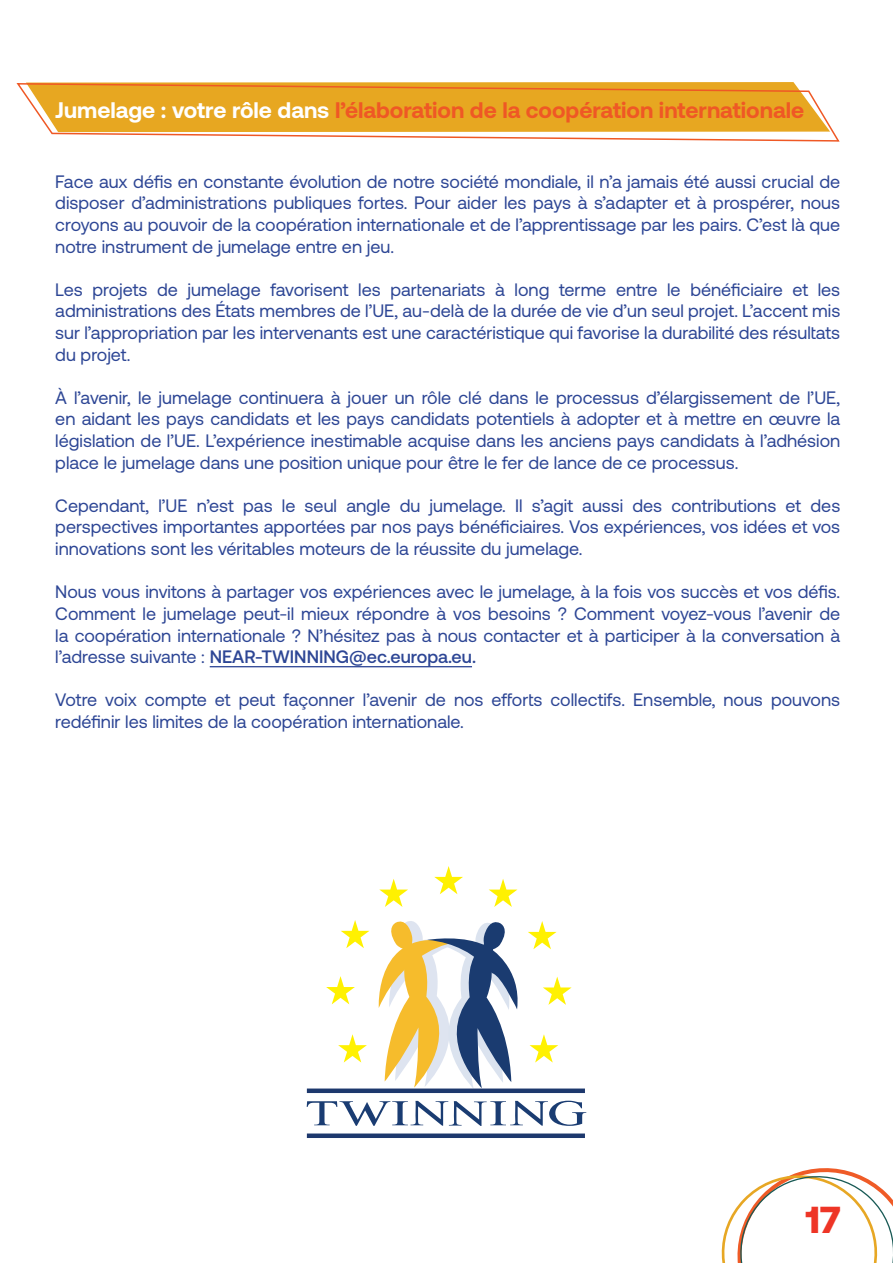
<style>
.page{position:relative;width:893px;height:1263px;background:#fff}
.page>*{position:absolute;margin:0;border:0;box-sizing:border-box;transform-origin:0 0}
.t1{font:900 37.5px "Aeonik";color:#ee3526}
.t2{font:700 22.5px "Aeonik";color:#ef5825}
.t3{font:18px/21.6px "Aeonik";color:#2d4695;text-align:justify}
.s1{color:#fff}
.s2{font-weight:500}
</style>
<div class="page">
<svg style="left:16px;top:82px;width:824px;height:60px"></svg>
<hr style="left:210px;top:666px;width:262px;height:1px;background:#2d4695">
<svg style="left:721px;top:1168px;width:172px;height:95px"></svg>
<svg style="left:434px;top:866px;width:29px;height:28px"></svg>
<svg style="left:379px;top:879px;width:29px;height:28px"></svg>
<svg style="left:326px;top:920px;width:192px;height:168px"></svg>
<svg style="left:530px;top:1034px;width:28px;height:28px"></svg>
<svg style="left:543px;top:976px;width:29px;height:29px"></svg>
<svg style="left:528px;top:921px;width:29px;height:28px"></svg>
<svg style="left:489px;top:879px;width:28px;height:28px"></svg>
<div style="left:307px;top:1133px;width:278px;height:5px;background:#1d386d"></div>
<div style="left:307px;top:1088px;width:278px;height:5px;background:#1d386d"></div>
<svg style="left:307px;top:1101px;width:279px;height:25px"></svg>
<p class="t2" style="left:55px;top:97px;width:750px"><span class="s1">Jumelage : votre rôle dans</span> l’élaboration de la coopération internationale</p>
<p class="t3" style="left:55px;top:171px;width:786px">Face aux défis en constante évolution de notre société mondiale, il n’a jamais été aussi crucial de disposer d’administrations publiques fortes. Pour aider les pays à s’adapter et à prospérer, nous croyons au pouvoir de la coopération internationale et de l’apprentissage par les pairs. C’est là que notre instrument de jumelage entre en jeu.</p>
<p class="t3" style="left:55px;top:279px;width:786px">Les projets de jumelage favorisent les partenariats à long terme entre le bénéficiaire et les administrations des États membres de l’UE, au-delà de la durée de vie d’un seul projet. L’accent mis sur l’appropriation par les intervenants est une caractéristique qui favorise la durabilité des résultats du projet.</p>
<p class="t3" style="left:55px;top:387px;width:786px">À l’avenir, le jumelage continuera à jouer un rôle clé dans le processus d’élargissement de l’UE, en aidant les pays candidats et les pays candidats potentiels à adopter et à mettre en œuvre la législation de l’UE. L’expérience inestimable acquise dans les anciens pays candidats à l’adhésion place le jumelage dans une position unique pour être le fer de lance de ce processus.</p>
<p class="t3" style="left:55px;top:495px;width:786px">Cependant, l’UE n’est pas le seul angle du jumelage. Il s’agit aussi des contributions et des perspectives importantes apportées par nos pays bénéficiaires. Vos expériences, vos idées et vos innovations sont les véritables moteurs de la réussite du jumelage.</p>
<p class="t3" style="left:55px;top:581px;width:787px">Nous vous invitons à partager vos expériences avec le jumelage, à la fois vos succès et vos défis.<br>Comment le jumelage peut-il mieux répondre à vos besoins ? Comment voyez-vous l’avenir de la coopération internationale ? N’hésitez pas à nous contacter et à participer à la conversation à l’adresse suivante : <span class="s2">NEAR-TWINNING@ec.europa.eu.</span></p>
<p class="t3" style="left:55px;top:689px;width:786px">Votre voix compte et peut façonner l’avenir de nos efforts collectifs. Ensemble, nous pouvons redéfinir les limites de la coopération internationale.</p>
<p class="t1" style="left:806px;top:1197px;width:37px">17</p>
</div>
